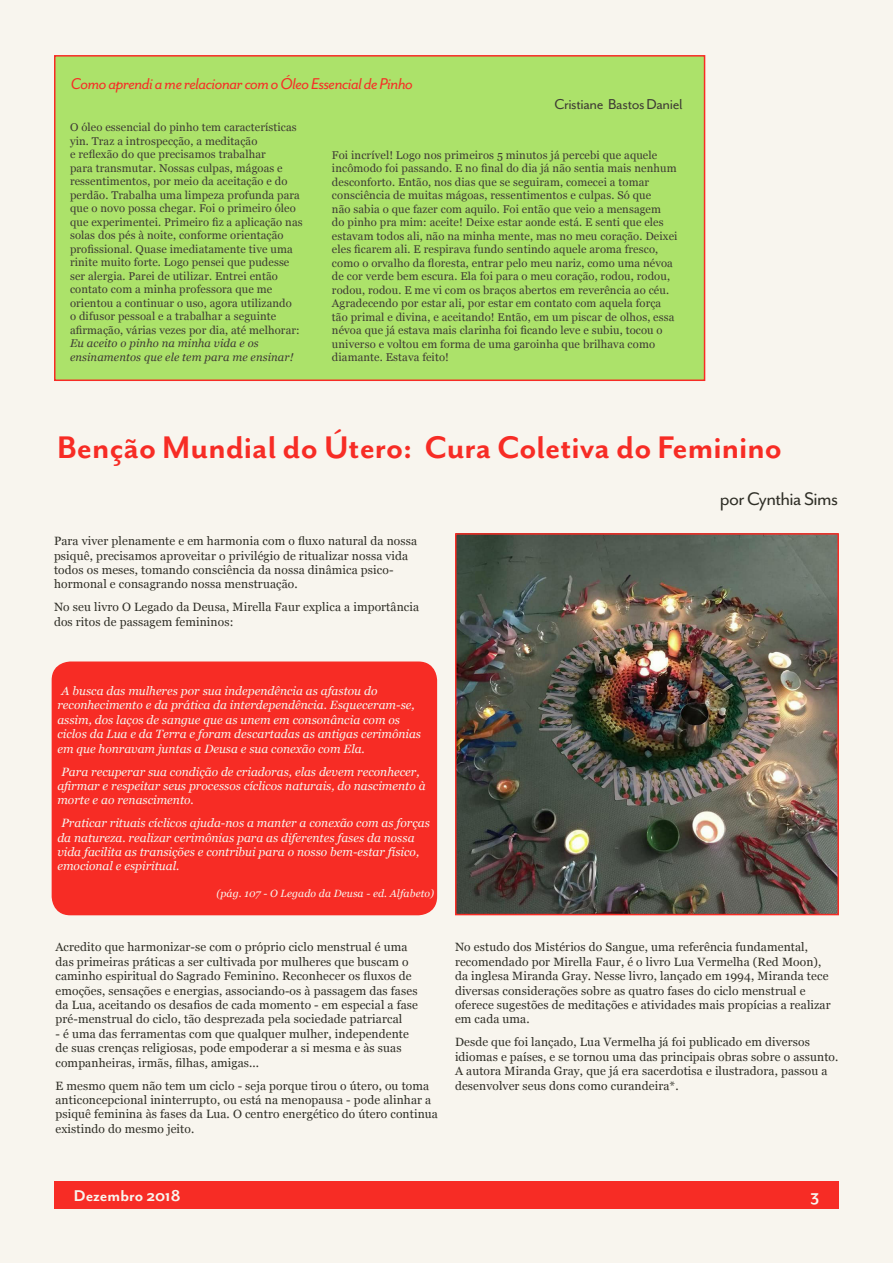
<style>
.page{position:relative;width:893px;height:1263px;background:#f8f5ee}
.page>*{position:absolute;margin:0;border:0;box-sizing:border-box;transform-origin:0 0}
.t1{font:700 36px "Mr Eaves San OT";color:#f72c25}
.subtitulo_artigo{font:21px "Mr Eaves San OT";letter-spacing:-.03em;color:#2f2e26}
.subtitulo_artigo-2{font:italic 18px "Mr Eaves San OT";letter-spacing:-.025em;color:#f72c25}
.t2{font:700 18px "Mr Eaves San OT";color:#f8f5ee}
.subtitulo_artigo-3{font:16.5px "Mr Eaves San OT";letter-spacing:-.025em;color:#3e3b34}
.corpo_poesia{font:12px/14.4px "Georgia";letter-spacing:.01em;color:#2f2e26}
.corpo_poesia-2{font:italic 12px/14.4px "Georgia";color:#f8f5ee}
.corpo_poesia-3{font:11.25px/13.5px "Georgia";letter-spacing:.01em;color:#3e3b34}
.corpo_poesia-4{font:italic 10.5px "Georgia";letter-spacing:.01em;color:#f8f5ee}
.s1{font-style:italic}
</style>
<div class="page">
<div style="left:54px;top:1181px;width:785px;height:28px;background:#f72c25"></div>
<img style="left:458px;top:536px;width:378px;height:376px">
<div style="left:455px;top:533px;width:384px;height:382px;border:2px solid #f72c25"></div>
<div style="left:54px;top:55px;width:651px;height:326px;background:#ace26a;border:2px solid #f72c25"></div>
<div style="left:52px;top:662px;width:384px;height:252px;background:#f72c25;border-radius:18px"></div>
<div style="left:52px;top:661px;width:385px;height:254px;border:2px solid #f72c25;border-radius:18px"></div>
<p class="subtitulo_artigo-2" style="left:71px;top:74px;width:344px">Como aprendi a me relacionar com o Óleo Essencial de Pinho</p>
<p class="subtitulo_artigo-3" style="left:554px;top:95px;width:130px">Cristiane Bastos Daniel</p>
<p class="corpo_poesia-3" style="left:70px;top:120px;width:234px">O óleo essencial do pinho tem características yin. Traz a introspecção, a meditação<br>e reflexão do que precisamos trabalhar<br>para transmutar. Nossas culpas, mágoas e ressentimentos, por meio da aceitação e do perdão. Trabalha uma limpeza profunda para que o novo possa chegar. Foi o primeiro óleo que experimentei. Primeiro fiz a aplicação nas solas dos pés à noite, conforme orientação profissional. Quase imediatamente tive uma rinite muito forte. Logo pensei que pudesse ser alergia. Parei de utilizar. Entrei então contato com a minha professora que me orientou a continuar o uso, agora utilizando<br>o difusor pessoal e a trabalhar a seguinte afirmação, várias vezes por dia, até melhorar:<br><span class="s1">Eu aceito o pinho na minha vida e os ensinamentos que ele tem para me ensinar!</span></p>
<p class="corpo_poesia-3" style="left:332px;top:148px;width:347px">Foi incrível! Logo nos primeiros 5 minutos já percebi que aquele incômodo foi passando. E no final do dia já não sentia mais nenhum desconforto. Então, nos dias que se seguiram, comecei a tomar consciência de muitas mágoas, ressentimentos e culpas. Só que<br>não sabia o que fazer com aquilo. Foi então que veio a mensagem<br>do pinho pra mim: aceite! Deixe estar aonde está. E senti que eles estavam todos ali, não na minha mente, mas no meu coração. Deixei eles ficarem ali. E respirava fundo sentindo aquele aroma fresco, como o orvalho da floresta, entrar pelo meu nariz, como uma névoa de cor verde bem escura. Ela foi para o meu coração, rodou, rodou, rodou, rodou. E me vi com os braços abertos em reverência ao céu.<br>Agradecendo por estar ali, por estar em contato com aquela força tão primal e divina, e aceitando! Então, em um piscar de olhos, essa névoa que já estava mais clarinha foi ficando leve e subiu, tocou o universo e voltou em forma de uma garoinha que brilhava como diamante. Estava feito!</p>
<p class="t1" style="left:57px;top:427px;width:726px">Benção Mundial do Útero: Cura Coletiva do Feminino</p>
<p class="corpo_poesia" style="left:54px;top:533px;width:365px">Para viver plenamente e em harmonia com o fluxo natural da nossa psiquê, precisamos aproveitar o privilégio de ritualizar nossa vida todos os meses, tomando consciência da nossa dinâmica psico&shy;hormonal e consagrando nossa menstruação.</p>
<p class="corpo_poesia" style="left:54px;top:599px;width:367px">No seu livro O Legado da Deusa, Mirella Faur explica a importância dos ritos de passagem femininos:</p>
<p class="subtitulo_artigo" style="left:720px;top:487px;width:120px">por Cynthia Sims</p>
<p class="corpo_poesia-2" style="left:57px;top:683px;width:365px;text-indent:4px">A busca das mulheres por sua independência as afastou do reconhecimento e da prática da interdependência. Esqueceram-se, assim, dos laços de sangue que as unem em consonância com os ciclos da Lua e da Terra e foram descartadas as antigas cerimônias em que honravam juntas a Deusa e sua conexão com Ela.</p>
<p class="corpo_poesia-2" style="left:57px;top:764px;width:370px;text-indent:4px">Para recuperar sua condição de criadoras, elas devem reconhecer, afirmar e respeitar seus processos cíclicos naturais, do nascimento à morte e ao renascimento.</p>
<p class="corpo_poesia-2" style="left:57px;top:815px;width:374px;text-indent:4px">Praticar rituais cíclicos ajuda-nos a manter a conexão com as forças da natureza. realizar cerimônias para as diferentes fases da nossa vida facilita as transições e contribui para o nosso bem-estar físico, emocional e espiritual.</p>
<p class="corpo_poesia-4" style="left:216px;top:886px;width:219px">(pág. 107 - O Legado da Deusa - ed. Alfabeto)</p>
<p class="corpo_poesia" style="left:55px;top:939px;width:364px">Acredito que harmonizar-se com o próprio ciclo menstrual é uma das primeiras práticas a ser cultivada por mulheres que buscam o caminho espiritual do Sagrado Feminino. Reconhecer os fluxos de emoções, sensações e energias, associando-os à passagem das fases da Lua, aceitando os desafios de cada momento - em especial a fase pré-menstrual do ciclo, tão desprezada pela sociedade patriarcal</p>
<p class="corpo_poesia" style="left:55px;top:1026px;width:355px">- é uma das ferramentas com que qualquer mulher, independente de suas crenças religiosas, pode empoderar a si mesma e às suas companheiras, irmãs, filhas, amigas...</p>
<p class="corpo_poesia" style="left:55px;top:1078px;width:384px">E mesmo quem não tem um ciclo - seja porque tirou o útero, ou toma anticoncepcional ininterrupto, ou está na menopausa - pode alinhar a psiquê feminina às fases da Lua. O centro energético do útero continua existindo do mesmo jeito.</p>
<p class="corpo_poesia" style="left:455px;top:939px;width:377px">No estudo dos Mistérios do Sangue, uma referência fundamental, recomendado por Mirella Faur, é o livro Lua Vermelha (Red Moon), da inglesa Miranda Gray. Nesse livro, lançado em 1994, Miranda tece diversas considerações sobre as quatro fases do ciclo menstrual e oferece sugestões de meditações e atividades mais propícias a realizar em cada uma.</p>
<p class="corpo_poesia" style="left:455px;top:1034px;width:385px">Desde que foi lançado, Lua Vermelha já foi publicado em diversos idiomas e países, e se tornou uma das principais obras sobre o assunto.<br>A autora Miranda Gray, que já era sacerdotisa e ilustradora, passou a desenvolver seus dons como curandeira*.</p>
<h3 class="t2" style="left:74px;top:1185px;width:108px">Dezembro 2018</h3>
<h3 class="t2" style="left:810px;top:1185px;width:10px">3</h3>
</div>
